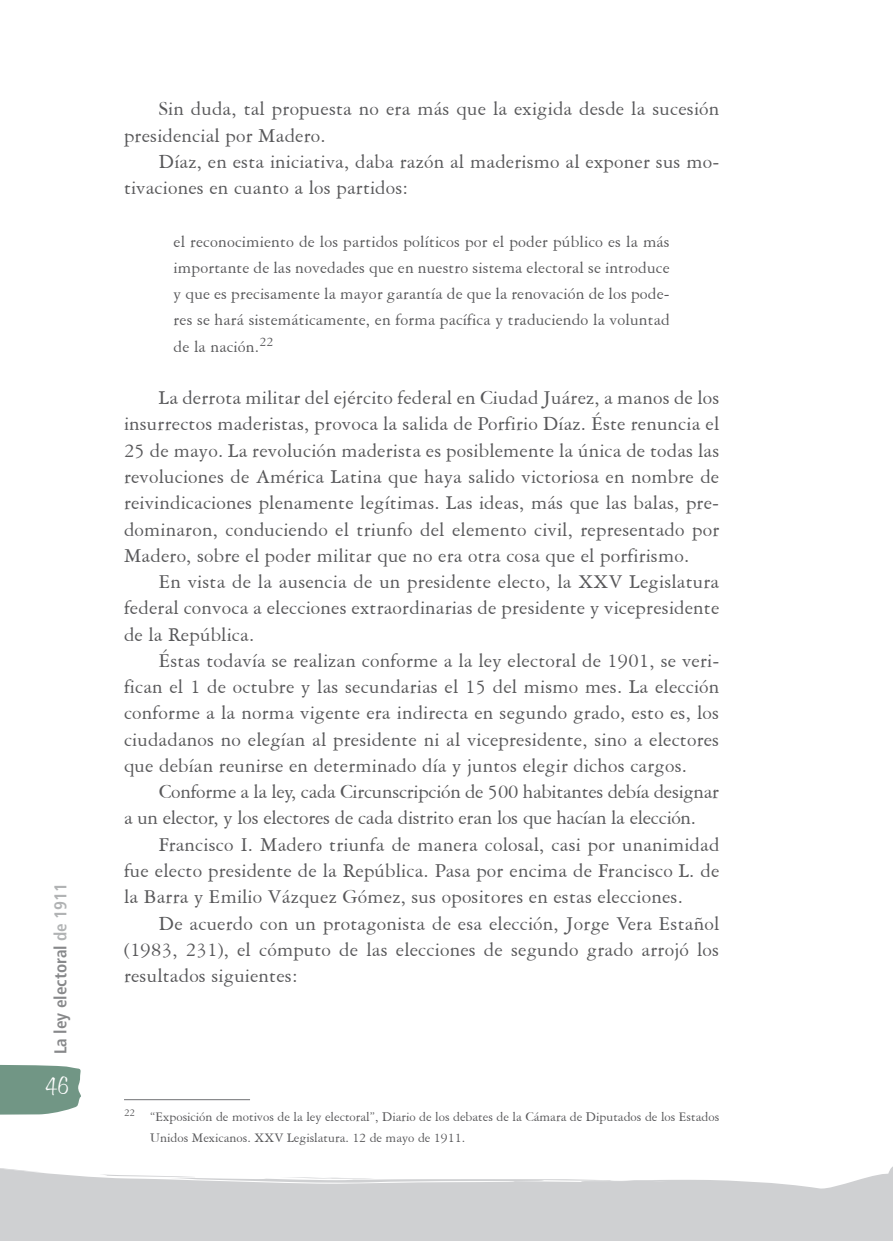
<style>
.page{position:relative;width:893px;height:1241px;background:#fff}
.page>*{position:absolute;margin:0;border:0;box-sizing:border-box;transform-origin:0 0}
.t1{font:300 26.25px "Honey Script";color:#fff}
.t2{font:21px/26.2px "American Garamond BT";letter-spacing:.01em;color:#58585a;text-align:justify}
.t3{font:21px/26.2px "American Garamond BT";letter-spacing:-.01em;color:#58585a}
.t4{font:17.5px/26.2px "American Garamond BT";letter-spacing:.01em;color:#58585a;text-align:justify}
.t5{font:700 condensed 17.15px "Frutiger";color:#87888a}
.t6{font:14px/21px "American Garamond BT";color:#58585a}
.s1{color:#b1b3b4}
</style>
<div class="page">
<svg style="left:0;top:1064px;width:81px;height:50px"></svg>
<svg style="left:0;top:1168px;width:886px;height:72px;fill:#cfd0d2"></svg>
<svg style="left:886px;top:1166px;width:7px;height:74px"></svg>
<hr style="left:124px;top:1099px;width:126px;height:1px;background:#707173">
<p class="t5" style="left:50px;top:1054px;width:173px;rotate:-90deg">La ley electoral <span class="s1">de 1911</span></p>
<p class="t1" style="left:46px;top:1069px;width:25px">46</p>
<p class="t2" style="left:124px;top:95px;width:597px;text-indent:35px">Sin duda, tal propuesta no era más que la exigida desde la sucesión presidencial por Madero.</p>
<p class="t2" style="left:124px;top:148px;width:597px;text-indent:35px">Díaz, en esta iniciativa, daba razón al maderismo al exponer sus mo&shy;tivaciones en cuanto a los partidos:</p>
<p class="t4" style="left:174px;top:228px;width:498px">el reconocimiento de los partidos políticos por el poder público es la más importante de las novedades que en nuestro sistema electoral se introduce y que es precisamente la mayor garantía de que la renovación de los pode&shy;res se hará sistemáticamente, en forma pacífica y traduciendo la voluntad de la nación.<sup>22</sup></p>
<p class="t2" style="left:124px;top:384px;width:597px;text-indent:35px">La derrota militar del ejército federal en Ciudad Juárez, a manos de los insurrectos maderistas, provoca la salida de Porfirio Díaz. Éste renuncia el 25 de mayo. La revolución maderista es posiblemente la única de todas las revoluciones de América Latina que haya salido victoriosa en nombre de reivindicaciones plenamente legítimas. Las ideas, más que las balas, pre&shy;dominaron, conduciendo el triunfo del elemento civil, representado por Madero, sobre el poder militar que no era otra cosa que el porfirismo.</p>
<p class="t2" style="left:124px;top:568px;width:597px;text-indent:35px">En vista de la ausencia de un presidente electo, la XXV Legislatura federal convoca a elecciones extraordinarias de presidente y vicepresidente de la República.</p>
<p class="t2" style="left:124px;top:646px;width:597px;text-indent:35px">Éstas todavía se realizan conforme a la ley electoral de 1901, se veri&shy;fican el 1 de octubre y las secundarias el 15 del mismo mes. La elección conforme a la norma vigente era indirecta en segundo grado, esto es, los ciudadanos no elegían al presidente ni al vicepresidente, sino a electores que debían reunirse en determinado día y juntos elegir dichos cargos.</p>
<p class="t3" style="left:124px;top:778px;width:597px;text-indent:35px">Conforme a la ley, cada Circunscripción de 500 habitantes debía designar a un elector, y los electores de cada distrito eran los que hacían la elección.</p>
<p class="t2" style="left:124px;top:830px;width:597px;text-indent:35px">Francisco I. Madero triunfa de manera colosal, casi por unanimidad fue electo presidente de la República. Pasa por encima de Francisco L. de la Barra y Emilio Vázquez Gómez, sus opositores en estas elecciones.</p>
<p class="t2" style="left:124px;top:909px;width:597px;text-indent:35px">De acuerdo con un protagonista de esa elección, Jorge Vera Estañol (1983, 231), el cómputo de las elecciones de segundo grado arrojó los resultados siguientes:</p>
<p class="t6" style="left:150px;top:1105px;width:571px;text-indent:-26px"><sup>22</sup> “Exposición de motivos de la ley electoral”, Diario de los debates de la Cámara de Diputados de los Estados<br>Unidos Mexicanos. XXV Legislatura. 12 de mayo de 1911.</p>
</div>
